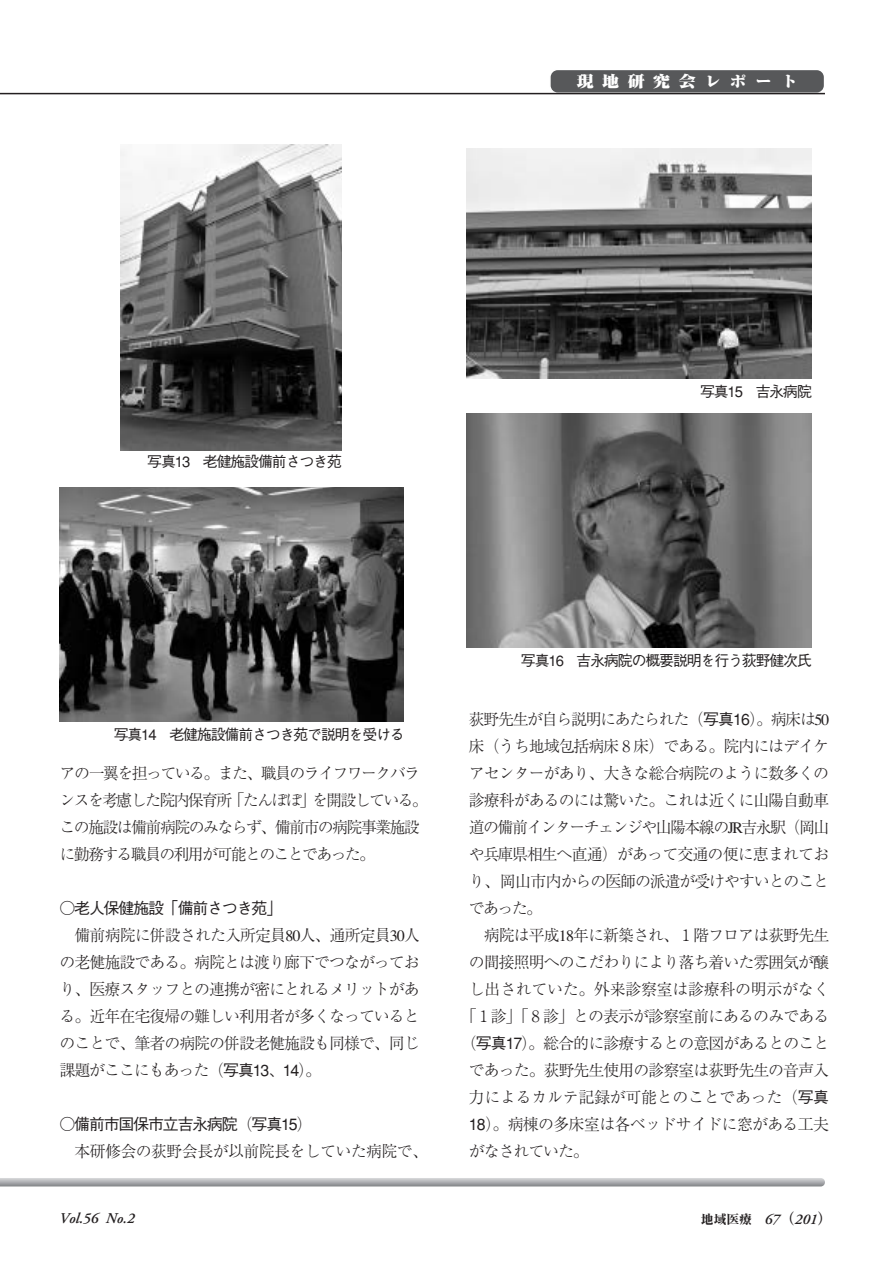
<style>
.page{position:relative;width:893px;height:1263px;background:#fff}
.page>*{position:absolute;margin:0;border:0;box-sizing:border-box;transform-origin:0 0}
.t1{font:300 15.9px "Ryumin";letter-spacing:-.06em;color:#231f20}
.t2{font:300 15.9px/27px "Ryumin";letter-spacing:-.1em;color:#231f20}
.t3{font:300 15.9px/27px "Ryumin";letter-spacing:-.04em;color:#231f20}
.t4{font:300 15.9px "Ryumin";letter-spacing:-.02em;color:#231f20}
.t5{font:300 15.9px "Ryumin";letter-spacing:-.085em;color:#231f20}
.t6{font:500 15.9px "Gothic BBB";letter-spacing:-.075em;color:#231f20}
.t7{font:900 15.3px "Ryumin";letter-spacing:.5em;color:#fff;scale:1.11 1}
.t8{font:500 14.85px "Gothic BBB";letter-spacing:-.075em;color:#231f20}
.t9{font:italic 600 14.85px "Adobe Garamond";color:#231f20}
.t10{font:800 12.75px "Ryumin";color:#231f20}
.s1{font-family:"Gothic BBB";font-weight:500}
.s2{font-family:"Adobe Garamond";font-weight:600;font-style:italic;font-size:14.85px}
.s3{font-size:14.85px}
</style>
<div class="page">
<hr style="left:892px;top:589px;width:1px;height:85px;background:#231f20">
<svg style="left:549px;top:70px;width:276px;height:23px"></svg>
<svg style="left:0;top:1178px;width:825px;height:8px"></svg>
<hr style="left:0;top:93px;width:825px;height:1px;background:#231f20">
<img style="left:121px;top:145px;width:221px;height:305px">
<img style="left:60px;top:487px;width:344px;height:234px">
<img style="left:467px;top:149px;width:344px;height:229px">
<img style="left:467px;top:414px;width:344px;height:234px">
<p class="t7" style="left:577px;top:71px;width:201px">現地研究会レポート</p>
<p class="t8" style="left:147px;top:453px;width:196px">写真13 老健施設備前さつき苑</p>
<p class="t8" style="left:700px;top:383px;width:113px">写真15 吉永病院</p>
<p class="t8" style="left:114px;top:725px;width:293px">写真14 老健施設備前さつき苑で説明を受ける</p>
<p class="t2" style="left:60px;top:761px;width:370px">アの一翼を担っている。また、職員のライフワークバランスを考慮した院内保育所「たんぽぽ」を開設している。この施設は備前病院のみならず、備前市の病院事業施設に勤務する職員の利用が可能とのことであった。</p>
<p class="t6" style="left:60px;top:899px;width:224px">○老人保健施設「備前さつき苑」</p>
<p class="t1" style="left:75px;top:927px;width:347px">備前病院に併設された入所定員80人、通所定員30人</p>
<p class="t1" style="left:60px;top:954px;width:362px">の老健施設である。病院とは渡り廊下でつながってお</p>
<p class="t1" style="left:60px;top:981px;width:362px">り、医療スタッフとの連携が密にとれるメリットがあ</p>
<p class="t1" style="left:60px;top:1008px;width:362px">る。近年在宅復帰の難しい利用者が多くなっていると</p>
<p class="t1" style="left:60px;top:1035px;width:362px">のことで、筆者の病院の併設老健施設も同様で、同じ</p>
<p class="t1" style="left:60px;top:1062px;width:263px">課題がここにもあった（<span class="s1">写真13、14</span>）。</p>
<p class="t3" style="left:75px;top:1112px;width:355px;text-indent:-15px"><span class="s1">○備前市国保市立吉永病院</span>（<span class="s1">写真15</span>）<br>本研修会の荻野会長が以前院長をしていた病院で、</p>
<p class="t8" style="left:521px;top:652px;width:293px">写真16 吉永病院の概要説明を行う荻野健次氏</p>
<p class="t5" style="left:469px;top:711px;width:362px">荻野先生が自ら説明にあたられた（<span class="s1">写真16</span>）。病床は50</p>
<p class="t1" style="left:469px;top:738px;width:362px">床（うち地域包括病床８床）である。院内にはデイケ</p>
<p class="t1" style="left:469px;top:765px;width:362px">アセンターがあり、大きな総合病院のように数多くの</p>
<p class="t1" style="left:469px;top:792px;width:362px">診療科があるのには驚いた。これは近くに山陽自動車</p>
<p class="t2" style="left:469px;top:815px;width:362px">道の備前インターチェンジや山陽本線のJR吉永駅（岡山</p>
<p class="t1" style="left:469px;top:846px;width:362px">や兵庫県相生へ直通）があって交通の便に恵まれてお</p>
<p class="t1" style="left:469px;top:873px;width:362px">り、岡山市内からの医師の派遣が受けやすいとのこと</p>
<p class="t1" style="left:469px;top:900px;width:75px">であった。</p>
<p class="t1" style="left:484px;top:927px;width:347px">病院は平成18年に新築され、１階フロアは荻野先生</p>
<p class="t1" style="left:469px;top:954px;width:362px">の間接照明へのこだわりにより落ち着いた雰囲気が醸</p>
<p class="t4" style="left:469px;top:981px;width:362px">し出されていた。外来診察室は診療科の明示がなく</p>
<p class="t1" style="left:461px;top:1008px;width:370px">「１診」「８診」との表示が診察室前にあるのみである</p>
<p class="t1" style="left:461px;top:1035px;width:370px">（<span class="s1">写真17</span>）。総合的に診療するとの意図があるとのこと</p>
<p class="t1" style="left:469px;top:1062px;width:362px">であった。荻野先生使用の診察室は荻野先生の音声入</p>
<p class="t4" style="left:469px;top:1089px;width:362px">力によるカルテ記録が可能とのことであった（<span class="s1">写真</span></p>
<p class="t3" style="left:469px;top:1112px;width:362px"><span class="s1">18</span>）。病棟の多床室は各ベッドサイドに窓がある工夫</p>
<p class="t1" style="left:469px;top:1143px;width:122px">がなされていた。</p>
<p class="t9" style="left:60px;top:1210px;width:77px">Vol.56 No.2</p>
<p class="t10" style="left:701px;top:1211px;width:133px">地域医療　<span class="s2">67</span><span class="s3">（</span><span class="s2">201</span><span class="s3">）</span></p>
</div>
